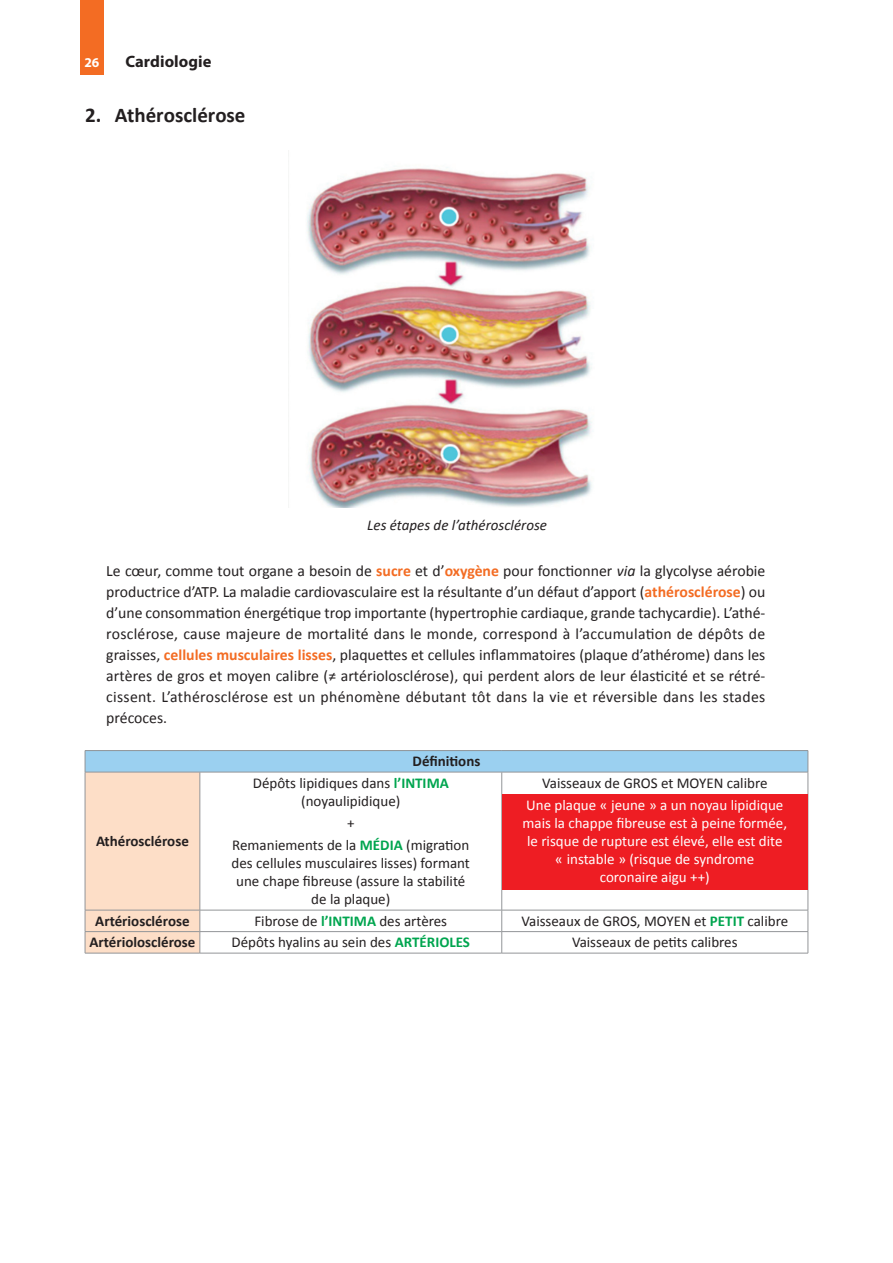
<style>
.page{position:relative;width:893px;height:1263px;background:#fff}
.page>*{position:absolute;margin:0;border:0;box-sizing:border-box;transform-origin:0 0}
.t1{font:700 21px "Calibri";color:#231f20}
.t2{font:700 16.5px "Myriad Pro";letter-spacing:.005em;color:#231f20}
.t3{font:15.75px/21px "Calibri";letter-spacing:.02em;color:#231f20;text-align:justify}
.t4{font:15px/18px "Calibri";color:#231f20;text-align:center}
.t5{font:15px/18px "Calibri";color:#fff;text-align:center}
.t6{font:700 15px "Calibri";color:#231f20}
.t7{font:italic 15px "Calibri";color:#231f20}
.t8{font:700 13.5px "Myriad Pro";color:#fff}
.s1{font-weight:700;color:#f36c23}
.s2{font-style:italic}
.s3{font-weight:700;color:#00a54f}
</style>
<div class="page">
<div style="left:80px;top:0;width:24px;height:75px;background:#f36c23"></div>
<img style="left:307px;top:167px;width:285px;height:340px">
<div style="left:85px;top:750px;width:723px;height:22px;background:#9bd0f0"></div>
<hr style="left:502px;top:772px;width:306px;height:1px;background:#939598">
<hr style="left:502px;top:910px;width:306px;height:1px;background:#939598">
<hr style="left:502px;top:931px;width:306px;height:1px;background:#939598">
<hr style="left:502px;top:953px;width:306px;height:1px;background:#939598">
<hr style="left:85px;top:750px;width:115px;height:1px;background:#939598">
<hr style="left:200px;top:750px;width:302px;height:1px;background:#939598">
<hr style="left:502px;top:750px;width:306px;height:1px;background:#939598">
<svg style="left:808px;top:751px;width:1px;height:21px"></svg>
<hr style="left:808px;top:772px;width:1px;height:138px;background:#939598">
<svg style="left:808px;top:910px;width:1px;height:43px"></svg>
<hr style="left:85px;top:953px;width:115px;height:1px;background:#939598">
<hr style="left:200px;top:772px;width:302px;height:1px;background:#939598">
<hr style="left:501px;top:772px;width:1px;height:138px;background:#939598">
<hr style="left:200px;top:910px;width:302px;height:1px;background:#939598">
<hr style="left:200px;top:931px;width:302px;height:1px;background:#939598">
<svg style="left:85px;top:751px;width:116px;height:202px"></svg>
<svg style="left:501px;top:910px;width:1px;height:43px"></svg>
<hr style="left:200px;top:953px;width:302px;height:1px;background:#939598">
<div style="left:502px;top:794px;width:306px;height:96px;background:#ee1d23"></div>
<p class="t8" style="left:84px;top:55px;width:16px">26</p>
<p class="t2" style="left:125px;top:52px;width:88px">Cardiologie</p>
<h1 class="t1" style="left:85px;top:102px;width:162px">2. Athérosclérose</h1>
<p class="t7" style="left:367px;top:514px;width:181px">Les étapes de l’athérosclérose</p>
<p class="t3" style="left:106px;top:560px;width:661px">Le cœur, comme tout organe a besoin de <span class="s1">sucre</span> et d’<span class="s1">oxygène</span> pour fonctionner <span class="s2">via</span> la glycolyse aérobie productrice d’ATP. La maladie cardiovasculaire est la résultante d’un défaut d’apport (<span class="s1">athérosclérose</span>) ou d’une consommation énergétique trop importante (hypertrophie cardiaque, grande tachycardie). L’athé&shy;rosclérose, cause majeure de mortalité dans le monde, correspond à l’accumulation de dépôts de graisses, <span class="s1">cellules musculaires lisses</span>, plaquettes et cellules inflammatoires (plaque d’athérome) dans les artères de gros et moyen calibre (≠ artériolosclérose), qui perdent alors de leur élasticité et se rétré&shy;cissent. L’athérosclérose est un phénomène débutant tôt dans la vie et réversible dans les stades précoces.</p>
<p class="t6" style="left:413px;top:751px;width:69px">Définitions</p>
<p class="t6" style="left:96px;top:831px;width:94px">Athérosclérose</p>
<p class="t4" style="left:253px;top:774px;width:198px">Dépôts lipidiques dans <span class="s3">l’INTIMA </span>(noyaulipidique)</p>
<p class="t4" style="left:232px;top:812px;width:239px;line-height:22.2px">+<br>Remaniements de la <span class="s3">MÉDIA</span> (migration</p>
<p class="t4" style="left:232px;top:854px;width:240px">des cellules musculaires lisses) formant une chape fibreuse (assure la stabilité de la plaque)</p>
<p class="t4" style="left:542px;top:774px;width:227px">Vaisseaux de GROS et MOYEN calibre</p>
<p class="t5" style="left:523px;top:796px;width:266px">Une plaque « jeune » a un noyau lipidique mais la chappe fibreuse est à peine formée, le risque de rupture est élevé, elle est dite « instable » (risque de syndrome<br>coronaire aigu ++)</p>
<p class="t6" style="left:95px;top:911px;width:96px">Artériosclérose</p>
<p class="t4" style="left:254px;top:912px;width:194px">Fibrose de <span class="s3">l’INTIMA</span> des artères</p>
<p class="t4" style="left:521px;top:912px;width:268px">Vaisseaux de GROS, MOYEN et <span class="s3">PETIT</span> calibre</p>
<p class="t6" style="left:89px;top:932px;width:108px">Artériolosclérose</p>
<p class="t4" style="left:231px;top:933px;width:240px">Dépôts hyalins au sein des <span class="s3">ARTÉRIOLES</span></p>
<p class="t4" style="left:572px;top:933px;width:167px">Vaisseaux de petits calibres</p>
</div>
